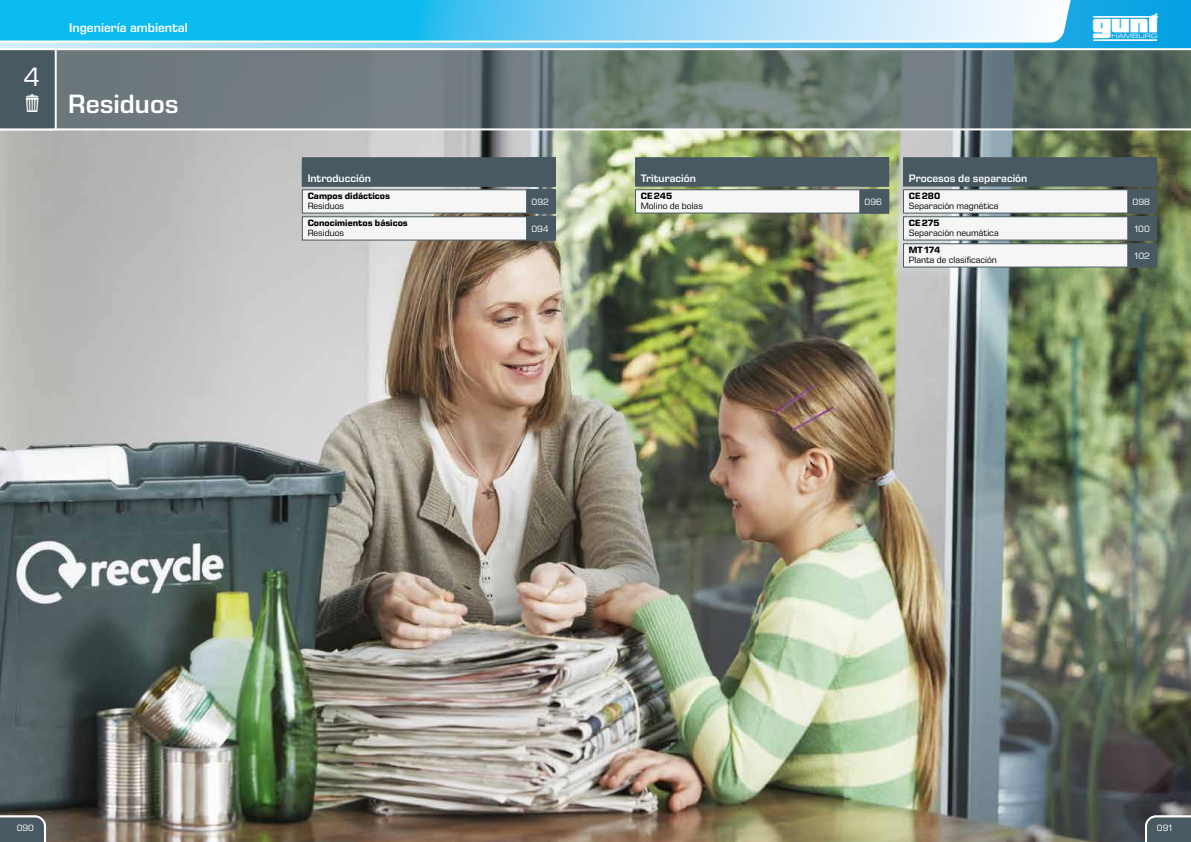
<style>
.page{position:relative;width:1191px;height:842px;background:#fff}
.page>*{position:absolute;margin:0;border:0;box-sizing:border-box;transform-origin:0 0}
.t1{font:700 39.8px "gunt 2 E Symbol";color:#fff}
.t2{font:600 27px "Eurostile Next LT Pro";color:#fff}
.t3{font:27px "Eurostile Next LT Pro";color:#fff}
.t4{font:600 13px "Eurostile Next LT Pro";color:#fff}
.t5{font:600 11px "Eurostile Next LT Pro";color:#fff}
.t6{font:9.3px "Eurostile Next LT Pro";color:#000}
.t7{font:700 9.3px "Eurostile Next LT Pro";color:#000}
.t8{font:9.3px "Eurostile Next LT Pro";color:#fff}
</style>
<div class="page">
<img style="left:0;top:130px;width:1191px;height:712px">
<div style="left:0;top:0;width:1191px;height:48px;background:linear-gradient(to right,#d7effa,#04a0e3)"></div>
<svg style="left:0;top:0;width:1075px;height:44px;background:#6fd1f4"></svg>
<svg style="left:57px;top:48px;width:1134px;height:81px;background:#6e7b7a"></svg>
<svg style="left:1144px;top:814px;width:47px;height:28px"></svg>
<svg style="left:0;top:814px;width:47px;height:28px"></svg>
<div style="left:302px;top:189px;width:254px;height:24px;background:#f6f6f6;border:1px solid #495961"></div>
<div style="left:526px;top:189px;width:30px;height:24px;background:#495961;border:1px solid #495961"></div>
<div style="left:302px;top:216px;width:254px;height:24px;background:#f6f6f6;border:1px solid #495961"></div>
<div style="left:526px;top:216px;width:30px;height:24px;background:#495961;border:1px solid #495961"></div>
<div style="left:635px;top:189px;width:254px;height:24px;background:#f6f6f6;border:1px solid #495961"></div>
<div style="left:859px;top:189px;width:30px;height:24px;background:#495961;border:1px solid #495961"></div>
<div style="left:903px;top:189px;width:254px;height:24px;background:#f6f6f6;border:1px solid #495961"></div>
<div style="left:1127px;top:189px;width:30px;height:24px;background:#495961;border:1px solid #495961"></div>
<div style="left:903px;top:216px;width:254px;height:24px;background:#f6f6f6;border:1px solid #495961"></div>
<div style="left:1127px;top:216px;width:30px;height:24px;background:#495961;border:1px solid #495961"></div>
<div style="left:903px;top:243px;width:254px;height:24px;background:#f6f6f6;border:1px solid #495961"></div>
<div style="left:1127px;top:243px;width:30px;height:24px;background:#495961;border:1px solid #495961"></div>
<div style="left:302px;top:157px;width:254px;height:29px;background:#495961;border:1px solid #495961"></div>
<div style="left:526px;top:157px;width:30px;height:29px;background:#495961"></div>
<div style="left:635px;top:157px;width:254px;height:29px;background:#495961;border:1px solid #495961"></div>
<div style="left:859px;top:157px;width:30px;height:29px;background:#495961"></div>
<div style="left:903px;top:157px;width:254px;height:29px;background:#495961;border:1px solid #495961"></div>
<div style="left:1127px;top:157px;width:30px;height:29px;background:#495961"></div>
<svg style="left:1093px;top:16px;width:18px;height:25px"></svg>
<svg style="left:0;top:50px;width:57px;height:79px;background:#516068"></svg>
<h2 class="t3" style="left:23px;top:62px;width:18px">4</h2>
<h3 class="t4" style="left:69px;top:21px;width:120px">Ingeniería ambiental</h3>
<h2 class="t2" style="left:68px;top:88px;width:112px">Residuos</h2>
<p class="t5" style="left:308px;top:172px;width:65px">Introducción</p>
<p class="t7" style="left:308px;top:191px;width:84px">Campos didácticos</p>
<p class="t6" style="left:308px;top:201px;width:38px">Residuos</p>
<p class="t7" style="left:308px;top:218px;width:102px">Conocimientos básicos</p>
<p class="t6" style="left:308px;top:228px;width:38px">Residuos</p>
<p class="t8" style="left:531px;top:197px;width:19px">092</p>
<p class="t8" style="left:531px;top:224px;width:19px">094</p>
<p class="t5" style="left:641px;top:173px;width:57px">Trituración</p>
<p class="t7" style="left:641px;top:191px;width:33px">CE245</p>
<p class="t6" style="left:641px;top:201px;width:64px">Molino de bolas</p>
<p class="t8" style="left:864px;top:197px;width:19px">096</p>
<p class="t5" style="left:909px;top:173px;width:120px">Procesos de separación</p>
<p class="t7" style="left:909px;top:191px;width:33px">CE280</p>
<p class="t6" style="left:909px;top:201px;width:91px">Separación magnética</p>
<p class="t7" style="left:909px;top:218px;width:32px">CE275</p>
<p class="t6" style="left:909px;top:228px;width:91px">Separación neumática</p>
<p class="t7" style="left:909px;top:245px;width:33px">MT174</p>
<p class="t6" style="left:909px;top:255px;width:90px">Planta de clasificación</p>
<h1 class="t1" style="left:1111px;top:7px;width:51px">◆■▼</h1>
<p class="t8" style="left:1132px;top:197px;width:19px">098</p>
<p class="t8" style="left:1134px;top:224px;width:17px">100</p>
<p class="t8" style="left:1134px;top:251px;width:17px">102</p>
<p class="t8" style="left:17px;top:823px;width:19px">090</p>
<p class="t8" style="left:1157px;top:823px;width:17px">091</p>
</div>
